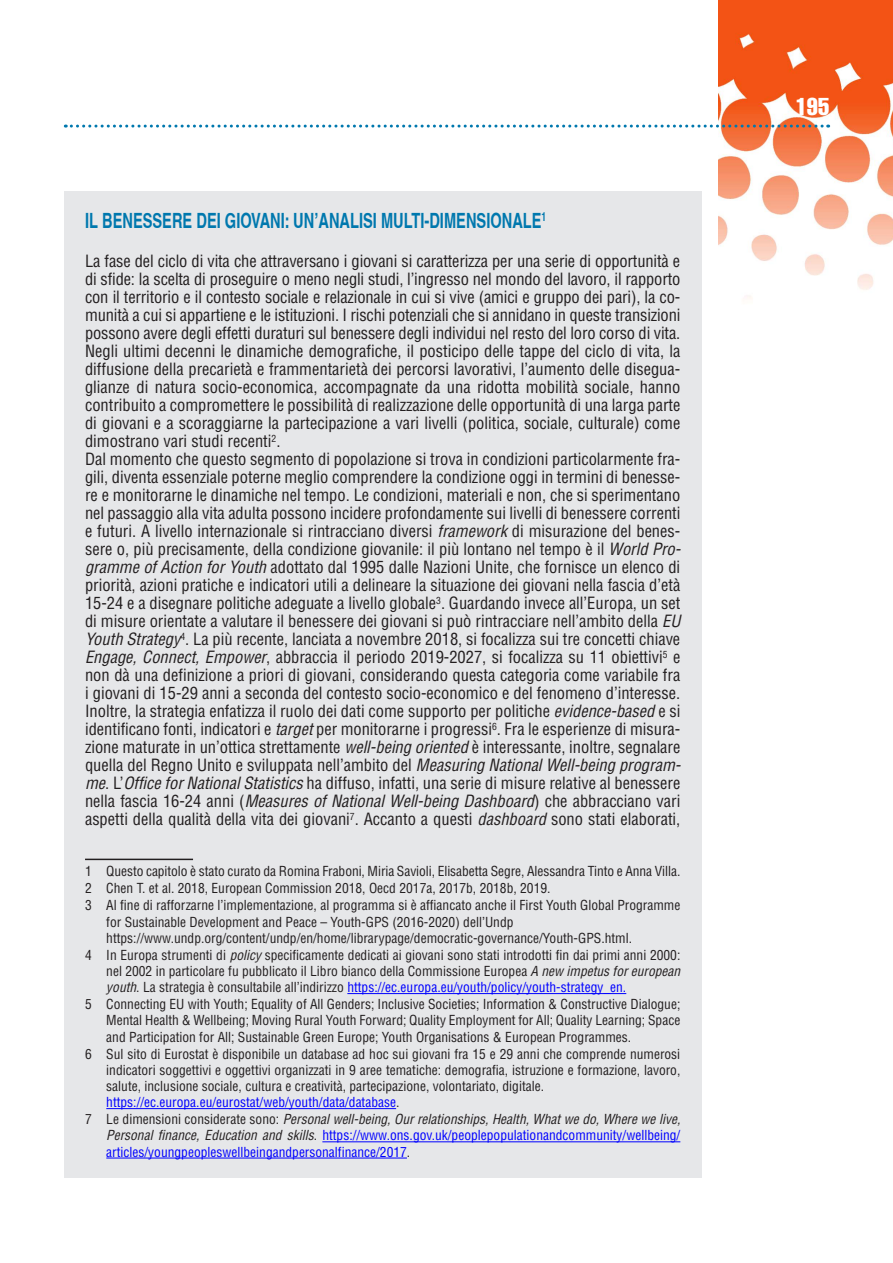
<style>
.page{position:relative;width:893px;height:1263px;background:#fff}
.page>*{position:absolute;margin:0;border:0;box-sizing:border-box;transform-origin:0 0}
.t1{font:24px "Helvetica LT Std Comp";color:#fff}
.t2{font:700 condensed 21px "Helvetica";color:#0078ae;scale:.85 1}
.t3{font:condensed 16.5px/18px "Helvetica LT Std";color:#231f20}
.t4{font:condensed 13.5px "Helvetica LT Std";color:#231f20}
.t5{font:condensed 13.5px "Helvetica LT Std";color:#00f}
.t6{font:italic condensed 13.5px "Helvetica LT Std";color:#231f20}
.s1{font-style:italic}
.s2{font-style:italic;color:#231f20}
.s3{color:#231f20}
.s4{font-style:normal}
</style>
<div class="page">
<img style="left:719px;top:0;width:174px;height:299px">
<svg style="left:65px;top:125px;width:764px;height:3px"></svg>
<div style="left:64px;top:191px;width:638px;height:987px;background:#e6e7e9"></div>
<hr style="left:85px;top:859px;width:108px;height:1px;background:#231f20">
<hr style="left:347px;top:993px;width:279px;height:1px;background:#00f">
<hr style="left:106px;top:1108px;width:290px;height:1px;background:#00f">
<hr style="left:322px;top:1141px;width:358px;height:1px;background:#00f">
<hr style="left:106px;top:1158px;width:301px;height:1px;background:#00f">
<p class="t2" style="left:85px;top:208px;width:544px">IL BENESSERE DEI GIOVANI: UN’ANALISI MULTI-DIMENSIONALE<sup>1</sup></p>
<p class="t3" style="left:85px;top:252px;width:597px">La fase del ciclo di vita che attraversano i giovani si caratterizza per una serie di opportunità e di sfide: la scelta di proseguire o meno negli studi, l’ingresso nel mondo del lavoro, il rapporto con il territorio e il contesto sociale e relazionale in cui si vive (amici e gruppo dei pari), la co&shy;munità a cui si appartiene e le istituzioni. I rischi potenziali che si annidano in queste transizioni possono avere degli effetti duraturi sul benessere degli individui nel resto del loro corso di vita.<br>Negli ultimi decenni le dinamiche demografiche, il posticipo delle tappe del ciclo di vita, la diffusione della precarietà e frammentarietà dei percorsi lavorativi, l’aumento delle disegua&shy;glianze di natura socio-economica, accompagnate da una ridotta mobilità sociale, hanno contribuito a compromettere le possibilità di realizzazione delle opportunità di una larga parte di giovani e a scoraggiarne la partecipazione a vari livelli (politica, sociale, culturale) come dimostrano vari studi recenti<sup>2</sup>.<br>Dal momento che questo segmento di popolazione si trova in condizioni particolarmente fra&shy;gili, diventa essenziale poterne meglio comprendere la condizione oggi in termini di benesse&shy;re e monitorarne le dinamiche nel tempo. Le condizioni, materiali e non, che si sperimentano nel passaggio alla vita adulta possono incidere profondamente sui livelli di benessere correnti e futuri. A livello internazionale si rintracciano diversi <span class="s1">framework</span> di misurazione del benes&shy;sere o, più precisamente, della condizione giovanile: il più lontano nel tempo è il <span class="s1">World Pro&shy;gramme of Action for Youth</span> adottato dal 1995 dalle Nazioni Unite, che fornisce un elenco di priorità, azioni pratiche e indicatori utili a delineare la situazione dei giovani nella fascia d’età 15-24 e a disegnare politiche adeguate a livello globale<sup>3</sup>. Guardando invece all’Europa, un set di misure orientate a valutare il benessere dei giovani si può rintracciare nell’ambito della <span class="s1">EU Youth Strategy</span><sup>4</sup>. La più recente, lanciata a novembre 2018, si focalizza sui tre concetti chiave <span class="s1">Engage, Connect, Empower</span>, abbraccia il periodo 2019-2027, si focalizza su 11 obiettivi<sup>5</sup> e non dà una definizione a priori di giovani, considerando questa categoria come variabile fra i giovani di 15-29 anni a seconda del contesto socio-economico e del fenomeno d’interesse.<br>Inoltre, la strategia enfatizza il ruolo dei dati come supporto per politiche <span class="s1">evidence-based</span> e si identificano fonti, indicatori e <span class="s1">target</span> per monitorarne i progressi<sup>6</sup>. Fra le esperienze di misura&shy;zione maturate in un’ottica strettamente <span class="s1">well-being oriented</span> è interessante, inoltre, segnalare quella del Regno Unito e sviluppata nell’ambito del <span class="s1">Measuring National Well-being program&shy;me</span>. L’<span class="s1">Office for National Statistics</span> ha diffuso, infatti, una serie di misure relative al benessere nella fascia 16-24 anni (<span class="s1">Measures of National Well-being Dashboard</span>) che abbracciano vari aspetti della qualità della vita dei giovani<sup>7</sup>. Accanto a questi <span class="s1">dashboard</span> sono stati elaborati,</p>
<p class="t4" style="left:85px;top:863px;width:597px">1 Questo capitolo è stato curato da Romina Fraboni, Miria Savioli, Elisabetta Segre, Alessandra Tinto e Anna Villa.</p>
<p class="t4" style="left:85px;top:880px;width:467px">2 Chen T. et al. 2018, European Commission 2018, Oecd 2017a, 2017b, 2018b, 2019.</p>
<p class="t4" style="left:85px;top:897px;width:597px">3 Al fine di rafforzarne l’implementazione, al programma si è affiancato anche il First Youth Global Programme</p>
<p class="t4" style="left:106px;top:913px;width:409px">for Sustainable Development and Peace – Youth-GPS (2016-2020) dell’Undp</p>
<p class="t4" style="left:106px;top:929px;width:527px">https://www.undp.org/content/undp/en/home/librarypage/democratic-governance/Youth-GPS.html.</p>
<p class="t4" style="left:85px;top:946px;width:597px">4 In Europa strumenti di <span class="s1">policy</span> specificamente dedicati ai giovani sono stati introdotti fin dai primi anni 2000:</p>
<p class="t4" style="left:106px;top:963px;width:576px">nel 2002 in particolare fu pubblicato il Libro bianco della Commissione Europea <span class="s1">A new impetus for european</span></p>
<p class="t5" style="left:106px;top:979px;width:521px"><span class="s2">youth</span><span class="s3">. La strategia è consultabile all’indirizzo</span> https://ec.europa.eu/youth/policy/youth-strategy_en.</p>
<p class="t4" style="left:85px;top:996px;width:597px">5 Connecting EU with Youth; Equality of All Genders; Inclusive Societies; Information &amp; Constructive Dialogue;</p>
<p class="t4" style="left:106px;top:1012px;width:576px">Mental Health &amp; Wellbeing; Moving Rural Youth Forward; Quality Employment for All; Quality Learning; Space</p>
<p class="t4" style="left:106px;top:1028px;width:526px">and Participation for All; Sustainable Green Europe; Youth Organisations &amp; European Programmes.</p>
<p class="t4" style="left:85px;top:1045px;width:597px">6 Sul sito di Eurostat è disponibile un database ad hoc sui giovani fra 15 e 29 anni che comprende numerosi</p>
<p class="t4" style="left:106px;top:1061px;width:576px">indicatori soggettivi e oggettivi organizzati in 9 aree tematiche: demografia, istruzione e formazione, lavoro,</p>
<p class="t4" style="left:106px;top:1078px;width:439px">salute, inclusione sociale, cultura e creatività, partecipazione, volontariato, digitale.</p>
<p class="t5" style="left:106px;top:1094px;width:295px">https://ec.europa.eu/eurostat/web/youth/data/database<span class="s3">.</span></p>
<p class="t6" style="left:85px;top:1111px;width:597px"><span class="s4">7 Le dimensioni considerate sono:</span> Personal well-being, Our relationships, Health, What we do, Where we live,</p>
<p class="t5" style="left:106px;top:1127px;width:576px"><span class="s2">Personal finance, Education and skills</span><span class="s3">.</span> https://www.ons.gov.uk/peoplepopulationandcommunity/wellbeing/</p>
<p class="t5" style="left:106px;top:1143px;width:306px">articles/youngpeopleswellbeingandpersonalfinance/2017<span class="s3">.</span></p>
<h1 class="t1" style="left:796px;top:91px;width:35px">195</h1>
</div>
